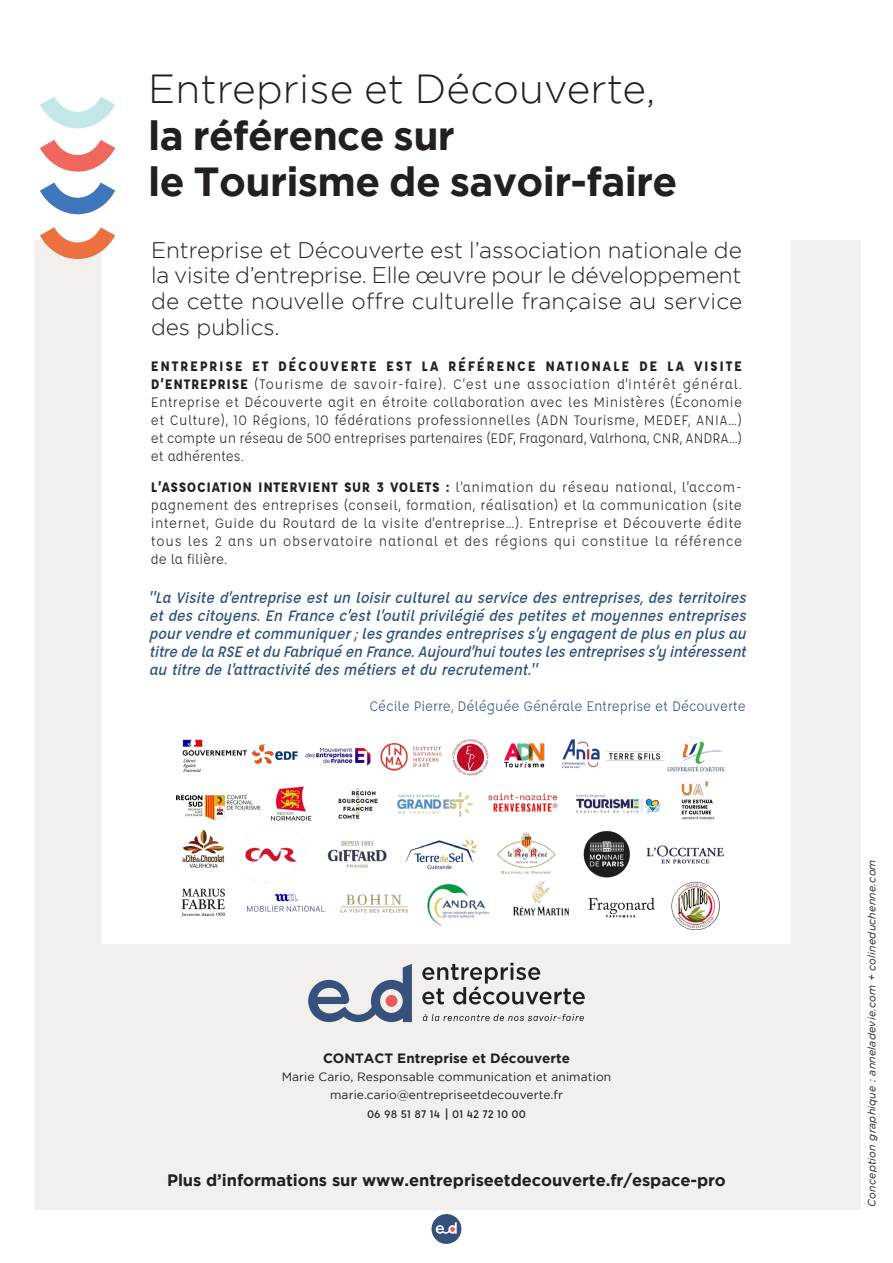
<style>
.page{position:relative;width:893px;height:1263px;background:#fff}
.page>*{position:absolute;margin:0;border:0;box-sizing:border-box;transform-origin:0 0}
.Titre_EED{font:700 40.5px/46.5px "Gotham";letter-spacing:-.015em;color:#231f20}
.Chapo_EED{font:300 22.5px/25.5px "Gotham";letter-spacing:.005em;color:#231f20;text-align:justify}
.TAB_tex{font:italic 500 16.5px/18px "Affogato";color:#2a517f;text-align:justify;scale:.96 1}
.Chapo_EED-2{font:700 16.5px "Gotham";letter-spacing:-.005em;color:#231f20}
.TEX_EED{font:15px/18px "Affogato";letter-spacing:-.005em;color:#231f20;text-align:justify}
.TAB_tex-2{font:15px "Affogato";letter-spacing:-.005em;color:#2a517f}
.Encadré_titre_EED{font:700 13.5px "Gotham";color:#231f20}
.Encadré_titre_EED-2{font:12px "Gotham";letter-spacing:.01em;color:#231f20}
.Encadré_titre_EED-3{font:500 12px "Affogato";color:#231f20}
.V1-Secteur{font:italic 10.5px "Gotham";letter-spacing:.02em;color:#231f20}
.s1{font-weight:300}
.s2{font-weight:700}
</style>
<div class="page">
<div style="left:34px;top:240px;width:827px;height:970px;background:#f1f0ec"></div>
<div style="left:102px;top:55px;width:689px;height:889px;background:#fff"></div>
<div style="left:432px;top:1214px;width:29px;height:30px;background:#37517d;border-radius:50%"></div>
<svg style="left:436px;top:1222px;width:21px;height:12px"></svg>
<svg style="left:308px;top:964px;width:104px;height:58px"></svg>
<svg style="left:422px;top:963px;width:163px;height:41px"></svg>
<svg style="left:423px;top:1014px;width:161px;height:7px"></svg>
<img style="left:177px;top:739px;width:546px;height:190px">
<svg style="left:40px;top:97px;width:75px;height:163px"></svg>
<h3 class="Titre_EED" style="left:148px;top:64px;width:531px"><span class="s1">Entreprise et Découverte, </span>la référence sur<br>le Tourisme de savoir-faire</h3>
<h3 class="Chapo_EED" style="left:151px;top:237px;width:592px">Entreprise et Découverte est l’association nationale de la visite d’entreprise. Elle œuvre pour le développement de cette nouvelle offre culturelle française au service des publics.</h3>
<h3 class="TEX_EED" style="left:151px;top:357px;width:593px"><span class="s2">ENTREPRISE ET DÉCOUVERTE EST LA RÉFÉRENCE NATIONALE DE LA VISITE D’ENTREPRISE</span> (Tourisme de savoir-faire). C’est une association d’intérêt général.<br>Entreprise et Découverte agit en étroite collaboration avec les Ministères (Économie et Culture), 10 Régions, 10 fédérations professionnelles (ADN Tourisme, MEDEF, ANIA…) et compte un réseau de 500 entreprises partenaires (EDF, Fragonard, Valrhona, CNR, ANDRA…) et adhérentes.</h3>
<h3 class="TEX_EED" style="left:151px;top:478px;width:593px"><span class="s2">L’ASSOCIATION INTERVIENT SUR 3 VOLETS :</span> l’animation du réseau national, l’accom&shy;pagnement des entreprises (conseil, formation, réalisation) et la communication (site internet, Guide du Routard de la visite d’entreprise…). Entreprise et Découverte édite tous les 2 ans un observatoire national et des régions qui constitue la référence de la filière.</h3>
<p class="TAB_tex" style="left:149px;top:588px;width:628px">"La Visite d’entreprise estun loisirculturelau service desentreprises,desterritoires etdescitoyens.En France c’estl’outilprivilégié despetitesetmoyennesentreprises pourvendre etcommuniquer;lesgrandesentreprisess’y engagentde plusen plusau titredela RSEetdu Fabriquéen France.Aujourd’huitouteslesentreprisess’y intéressent au titre de l’attractivité desmétiersetdu recrutement."</p>
<p class="TAB_tex-2" style="left:369px;top:697px;width:378px">Cécile Pierre, Déléguée Générale Entreprise et Découverte</p>
<h3 class="Encadré_titre_EED" style="left:323px;top:1050px;width:248px">CONTACT Entreprise et Découverte</h3>
<h3 class="Encadré_titre_EED-2" style="left:282px;top:1070px;width:331px">Marie Cario, Responsable communication et animation</h3>
<h3 class="Encadré_titre_EED-2" style="left:330px;top:1088px;width:234px">marie.cario@entrepriseetdecouverte.fr</h3>
<h3 class="Encadré_titre_EED-3" style="left:367px;top:1107px;width:160px">06 98 51 87 14 | 01 42 72 10 00</h3>
<h3 class="Chapo_EED-2" style="left:167px;top:1171px;width:560px">Plus d’informations sur www.entrepriseetdecouverte.fr/espace-pro</h3>
<h3 class="V1-Secteur" style="left:866px;top:1206px;width:349px;rotate:-90deg">Conception graphique : anneladevie.com + colineduchenne.com</h3>
</div>
